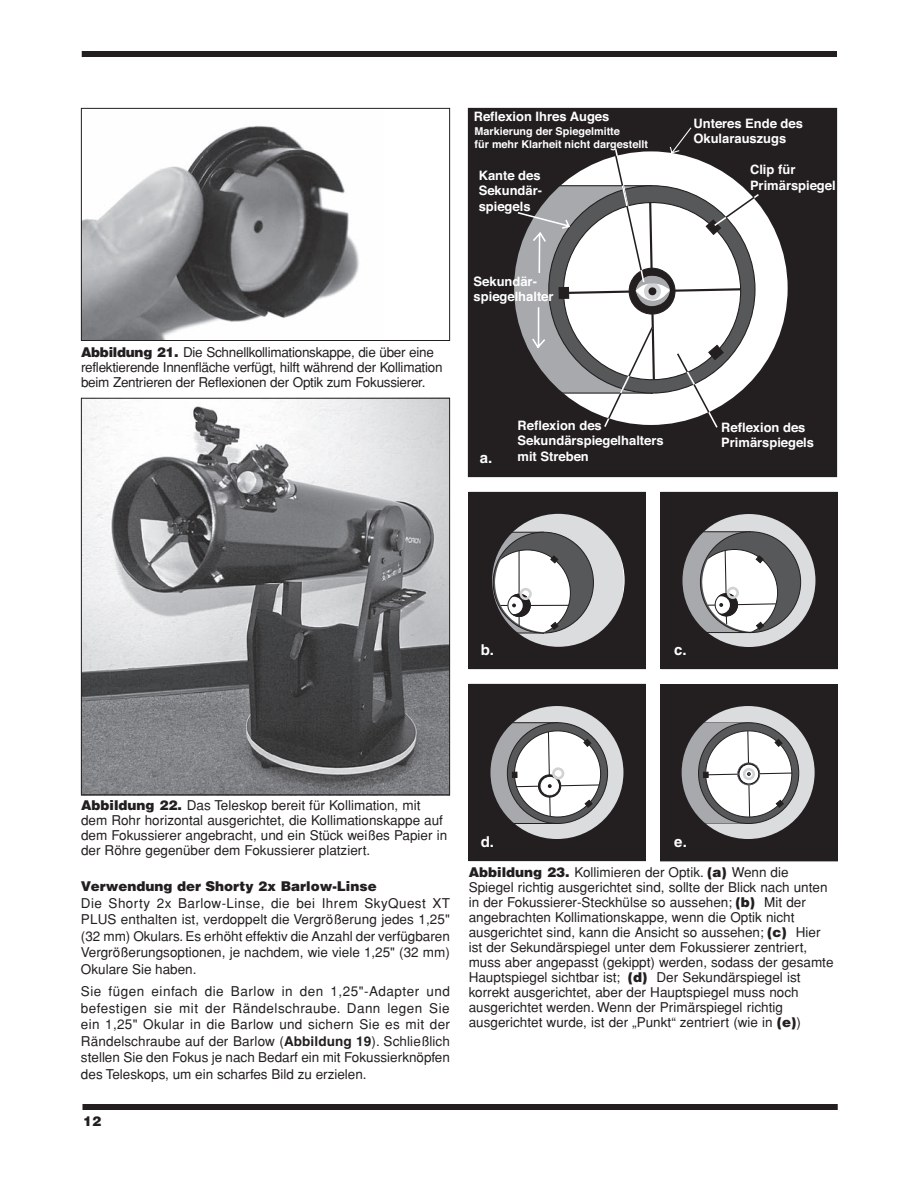
<style>
.page{position:relative;width:918px;height:1188px;background:#fff}
.page>*{position:absolute;margin:0;border:0;box-sizing:border-box;transform-origin:0 0}
.t1{font:700 15px "Helvetica";color:#fff}
.t2{font:13.5px/15px "Helvetica";color:#231f20;text-align:justify}
.t3{font:13.5px/15px "Helvetica";letter-spacing:-.02em;color:#231f20}
.t4{font:900 13.5px "Helvetica";color:#231f20}
.t5{font:700 12.9px/15.6px "Helvetica";color:#fff}
.t6{font:700 10.8px/12.9px "Helvetica";color:#fff}
.s1{font-weight:900}
.s2{font-weight:700}
</style>
<div class="page">
<div style="left:82px;top:51px;width:755px;height:6px;background:#231f20"></div>
<div style="left:82px;top:1104px;width:756px;height:6px;background:#231f20"></div>
<img style="left:83px;top:400px;width:365px;height:393px">
<div style="left:81px;top:398px;width:369px;height:397px;border:1px solid #231f20"></div>
<svg style="left:470px;top:110px;width:365px;height:360px;fill:#231f20"></svg>
<svg style="left:470px;top:126px;width:291px;height:303px"></svg>
<div style="left:468px;top:470px;width:369px;height:7px;background:#231f20"></div>
<div style="left:468px;top:108px;width:369px;height:369px;border:1px solid #231f20"></div>
<svg style="left:471px;top:494px;width:173px;height:173px"></svg>
<div style="left:469px;top:492px;width:177px;height:177px;border:1px solid #231f20"></div>
<svg style="left:663px;top:494px;width:173px;height:173px"></svg>
<div style="left:661px;top:492px;width:177px;height:177px;border:1px solid #231f20"></div>
<svg style="left:471px;top:686px;width:173px;height:173px"></svg>
<div style="left:552px;top:767px;width:12px;height:13px;border:3px solid #d1d2d4;border-radius:50%"></div>
<div style="left:469px;top:684px;width:177px;height:177px;border:1px solid #231f20"></div>
<svg style="left:661px;top:684px;width:177px;height:177px"></svg>
<div style="left:481px;top:644px;width:42px;height:15px;background:#231f20"></div>
<div style="left:674px;top:644px;width:29px;height:17px;background:#231f20"></div>
<div style="left:481px;top:836px;width:28px;height:14px;background:#231f20"></div>
<div style="left:674px;top:836px;width:29px;height:17px;background:#231f20"></div>
<img style="left:83px;top:126px;width:276px;height:213px">
<div style="left:81px;top:108px;width:369px;height:233px;border:1px solid #231f20"></div>
<p class="t3" style="left:81px;top:345px;width:363px"><span class="s1">Abbildung 21.</span> Die Schnellkollimationskappe, die über eine reflektierende Innenfläche verfügt, hilft während der Kollimation beim Zentrieren der Reflexionen der Optik zum Fokussierer.</p>
<p class="t5" style="left:474px;top:109px;width:137px">Reflexion Ihres Auges</p>
<p class="t6" style="left:475px;top:124px;width:175px">Markierung der Spiegelmitte<br>für mehr Klarheit nicht dargestellt</p>
<p class="t5" style="left:479px;top:168px;width:65px;text-align:justify">Kante des Sekundär&shy;spiegels</p>
<p class="t5" style="left:474px;top:274px;width:81px">Sekundär&shy;spiegelhalter</p>
<p class="t5" style="left:693px;top:116px;width:111px">Unteres Ende des<br>Okularauszugs</p>
<p class="t5" style="left:750px;top:162px;width:87px">Clip für<br>Primärspiegel</p>
<p class="t1" style="left:480px;top:448px;width:14px">a.</p>
<p class="t5" style="left:518px;top:417px;width:148px">Reflexion des<br>Sekundärspiegelhalters mit Streben</p>
<p class="t5" style="left:721px;top:420px;width:94px">Reflexion des<br>Primärspiegels</p>
<p class="t1" style="left:481px;top:640px;width:15px">b.</p>
<p class="t1" style="left:674px;top:640px;width:14px">c.</p>
<p class="t2" style="left:81px;top:797px;width:368px;text-align:left"><span class="s1">Abbildung 22.</span> Das Teleskop bereit für Kollimation, mit dem Rohr horizontal ausgerichtet, die Kollimationskappe auf dem Fokussierer angebracht, und ein Stück weißes Papier in der Röhre gegenüber dem Fokussierer platziert.</p>
<p class="t4" style="left:81px;top:878px;width:297px">Verwendung der Shorty 2x Barlow-Linse</p>
<p class="t2" style="left:81px;top:895px;width:371px;line-height:16.5px">Die Shorty 2x Barlow-Linse, die bei Ihrem SkyQuest XT PLUS enthalten ist, verdoppelt die Vergrößerung jedes 1,25" (32 mm) Okulars. Es erhöht effektiv die Anzahl der verfügbaren Vergrößerungsoptionen, je nachdem, wie viele 1,25" (32 mm)<br>Okulare Sie haben.</p>
<p class="t2" style="left:81px;top:983px;width:371px;line-height:16.5px">Sie fügen einfach die Barlow in den 1,25"-Adapter und befestigen sie mit der Rändelschraube. Dann legen Sie ein 1,25" Okular in die Barlow und sichern Sie es mit der Rändelschraube auf der Barlow (<span class="s2">Abbildung 19</span>). Schließlich stellen Sie den Fokus je nach Bedarf ein mit Fokussierknöpfen des Teleskops, um ein scharfes Bild zu erzielen.</p>
<p class="t4" style="left:83px;top:1113px;width:20px">12</p>
<p class="t1" style="left:481px;top:832px;width:15px">d.</p>
<p class="t1" style="left:674px;top:832px;width:14px">e.</p>
<p class="t2" style="left:469px;top:864px;width:366px;text-align:left"><span class="s1">Abbildung 23.</span> Kollimieren der Optik. <span class="s1">(a)</span> Wenn die Spiegel richtig ausgerichtet sind, sollte der Blick nach unten in der Fokussierer-Steckhülse so aussehen; <span class="s1">(b)</span> Mit der angebrachten Kollimationskappe, wenn die Optik nicht ausgerichtet sind, kann die Ansicht so aussehen; <span class="s1">(c)</span> Hier ist der Sekundärspiegel unter dem Fokussierer zentriert, muss aber angepasst (gekippt) werden, sodass der gesamte Hauptspiegel sichtbar ist; <span class="s1">(d)</span> Der Sekundärspiegel ist korrekt ausgerichtet, aber der Hauptspiegel muss noch ausgerichtet werden. Wenn der Primärspiegel richtig ausgerichtet wurde, ist der „Punkt“ zentriert (wie in <span class="s1">(e)</span>)</p>
</div>
